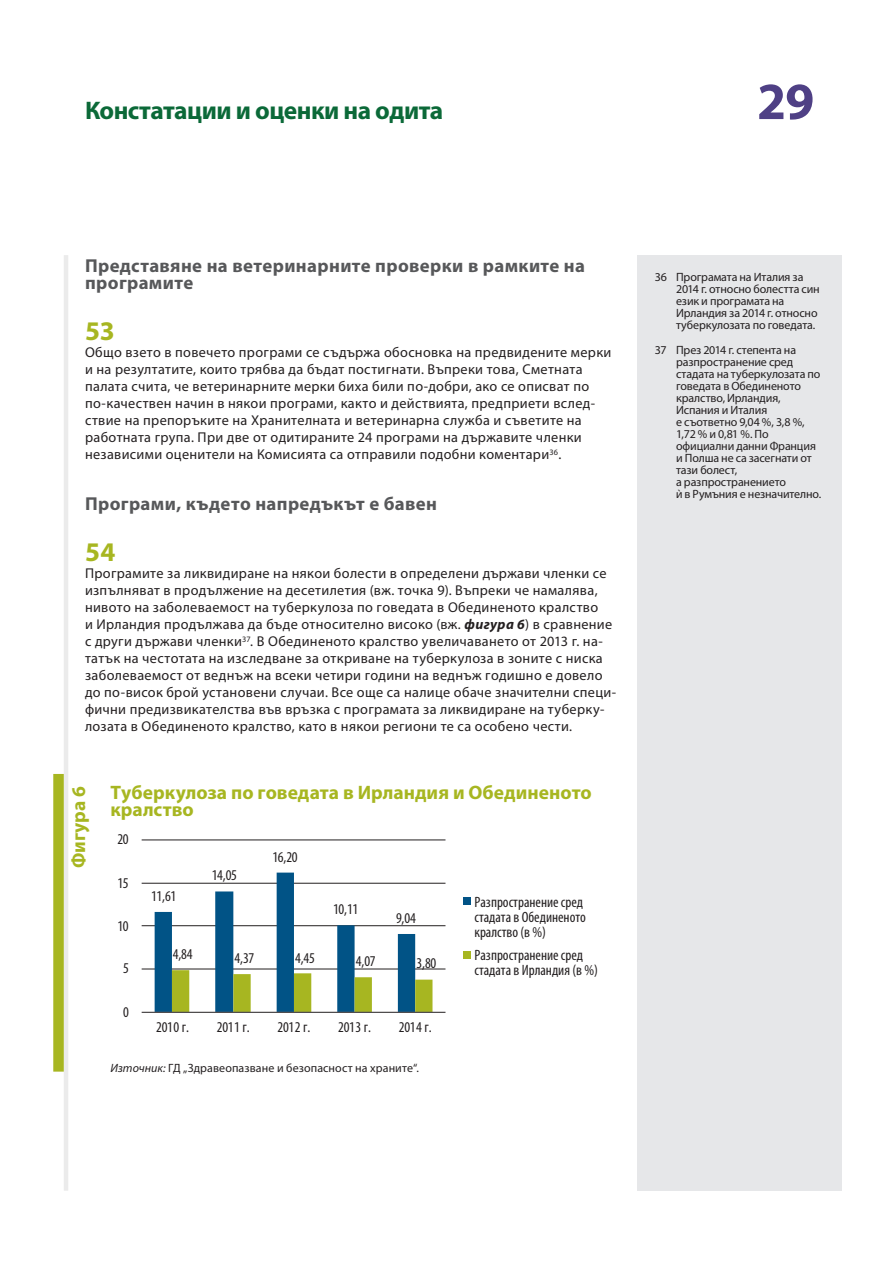
<style>
.page{position:relative;width:893px;height:1263px;background:#fff}
.page>*{position:absolute;margin:0;border:0;box-sizing:border-box;transform-origin:0 0}
.t1{font:700 52.5px "Myriad Pro";color:#4f4085}
.E_05_-_CHAP__1__TEXT{font:700 27px "Myriad Pro";color:#a7b621}
.t2{font:700 25.5px "Myriad Pro";letter-spacing:-.02em;color:#0b6938}
.F_02_-_BOX_TITRE_COL{font:700 19.5px/17px "Myriad Pro";color:#a7b621}
.F_01_-_GRAPHICS_NUME{font:700 19.5px "Myriad Pro";color:#a7b621}
.E_03_-_CHAP__TITRE_A{font:700 18.75px/17px "Myriad Pro";letter-spacing:.02em;color:#57585a}
.t3{font:condensed 15px/15px "Myriad Pro";color:#231f20}
.E_05_-_CHAP__1__TEXT-2{font:14.25px/17px "Myriad Pro";letter-spacing:.025em;color:#231f20}
.E_08_-_CHAP__FOOTNOT{font:12px/12px "Myriad Pro";letter-spacing:-.01em;color:#231f20}
.F_07_-_SOURCE{font:12px "Myriad Pro";letter-spacing:.01em;color:#231f20}
.s1{font-weight:700;font-style:italic}
.s2{font-style:italic}
.s3{font-family:"Helvetica Neue";font-size:11.25px}
</style>
<div class="page">
<hr style="left:64px;top:255px;width:4px;height:936px;background:#ebebeb">
<div style="left:638px;top:255px;width:204px;height:936px;background:#e6e7e9"></div>
<div style="left:53px;top:774px;width:11px;height:297px;background:#a7b621"></div>
<hr style="left:142px;top:840px;width:303px;height:1px;background:#231f20">
<hr style="left:142px;top:883px;width:303px;height:1px;background:#231f20">
<hr style="left:142px;top:925px;width:303px;height:1px;background:#231f20">
<hr style="left:142px;top:969px;width:303px;height:1px;background:#231f20">
<svg style="left:155px;top:872px;width:277px;height:140px"></svg>
<hr style="left:142px;top:1012px;width:303px;height:1px;background:#231f20">
<div style="left:463px;top:897px;width:8px;height:8px;background:#015386"></div>
<div style="left:463px;top:951px;width:8px;height:8px;background:#a7b621"></div>
<h3 class="t2" style="left:85px;top:94px;width:360px">Констатации и оценки на одита</h3>
<h1 class="t1" style="left:757px;top:67px;width:59px">29</h1>
<p class="E_03_-_CHAP__TITRE_A" style="left:85px;top:257px;width:502px">Представяне на ветеринарните проверки в рамките на програмите</p>
<p class="E_05_-_CHAP__1__TEXT" style="left:85px;top:313px;width:31px">53</p>
<p class="E_05_-_CHAP__1__TEXT-2" style="left:85px;top:344px;width:528px">Общо взето в повечето програми се съдържа обосновка на предвидените мерки и на резултатите, които трябва да бъдат постигнати. Въпреки това, Сметната палата счита, че ветеринарните мерки биха били по-добри, ако се описват по по-качествен начин в някои програми, както и действията, предприети вслед&shy;ствие на препоръките на Хранителната и ветеринарна служба и съветите на работната група. При две от одитираните 24 програми на държавите членки независими оценители на Комисията са отправили подобни коментари<sup>36</sup>.</p>
<p class="E_03_-_CHAP__TITRE_A" style="left:85px;top:495px;width:354px">Програми, където напредъкът е бавен</p>
<p class="E_05_-_CHAP__1__TEXT" style="left:85px;top:535px;width:32px">54</p>
<p class="E_05_-_CHAP__1__TEXT-2" style="left:85px;top:565px;width:533px">Програмите за ликвидиране на някои болести в определени държави членки се изпълняват в продължение на десетилетия (вж. точка 9). Въпреки че намалява, нивото на заболеваемост на туберкулоза по говедата в Обединеното кралство<br>и Ирландия продължава да бъде относително високо (вж. <span class="s1">фигура 6</span>) в сравнение с други държави членки<sup>37</sup>. В Обединеното кралство увеличаването от 2013 г. на&shy;татък на честотата на изследване за откриване на туберкулоза в зоните с ниска заболеваемост от веднъж на всеки четири години на веднъж годишно е довело до по-висок брой установени случаи. Все още са налице обаче значителни специ&shy;фични предизвикателства във връзка с програмата за ликвидиране на туберку&shy;лозата в Обединеното кралство, като в някои региони те са особено чести.</p>
<p class="F_01_-_GRAPHICS_NUME" style="left:66px;top:868px;width:84px;rotate:-90deg">Фигура 6</p>
<p class="F_02_-_BOX_TITRE_COL" style="left:111px;top:784px;width:483px">Туберкулоза по говедата в Ирландия и Обединеното кралство</p>
<p class="t3" style="left:117px;top:832px;width:13px">20</p>
<p class="t3" style="left:117px;top:875px;width:13px">15</p>
<p class="t3" style="left:117px;top:918px;width:13px">10</p>
<p class="t3" style="left:123px;top:960px;width:7px">5</p>
<p class="t3" style="left:123px;top:1004px;width:7px">0</p>
<p class="t3" style="left:272px;top:849px;width:27px">16,20</p>
<p class="t3" style="left:212px;top:868px;width:27px">14,05</p>
<p class="t3" style="left:151px;top:889px;width:27px">11,61</p>
<p class="t3" style="left:474px;top:894px;width:113px">Разпространение сред стадата в Обединеното кралство (в %)</p>
<p class="t3" style="left:474px;top:947px;width:125px">Разпространение сред стадата в Ирландия (в %)</p>
<p class="t3" style="left:333px;top:901px;width:27px">10,11</p>
<p class="t3" style="left:396px;top:911px;width:21px">9,04</p>
<p class="t3" style="left:173px;top:947px;width:21px">4,84</p>
<p class="t3" style="left:235px;top:951px;width:21px">4,37</p>
<p class="t3" style="left:295px;top:950px;width:21px">4,45</p>
<p class="t3" style="left:356px;top:953px;width:21px">4,07</p>
<p class="t3" style="left:417px;top:956px;width:21px">3,80</p>
<p class="t3" style="left:156px;top:1020px;width:34px">2010 г.</p>
<p class="t3" style="left:217px;top:1020px;width:34px">2011 г.</p>
<p class="t3" style="left:277px;top:1020px;width:34px">2012 г.</p>
<p class="t3" style="left:338px;top:1020px;width:34px">2013 г.</p>
<p class="t3" style="left:399px;top:1020px;width:34px">2014 г.</p>
<p class="F_07_-_SOURCE" style="left:111px;top:1060px;width:310px"><span class="s2">Източник:</span> ГД „Здравеопазване и безопасност на храните“.</p>
<p class="E_08_-_CHAP__FOOTNOT" style="left:676px;top:271px;width:145px;text-indent:-21px">36 Програмата на Италия за<br>2014 г. относно болестта син език и програмата на<br>Ирландия за 2014 г. относно туберкулозата по говедата.</p>
<p class="E_08_-_CHAP__FOOTNOT" style="left:676px;top:344px;width:147px;text-indent:-21px">37 През 2014 г. степента на разпространение сред стадата на туберкулозата по говедата в Обединеното кралство, Ирландия,<br>Испания и Италия<br>е съответно 9,04 %, 3,8 %,<br>1,72 % и 0,81 %. По официални данни Франция и Полша не са засегнати от тази болест,<br>а разпространението<br><span class="s3">ѝ</span> в Румъния е незначително.</p>
</div>
